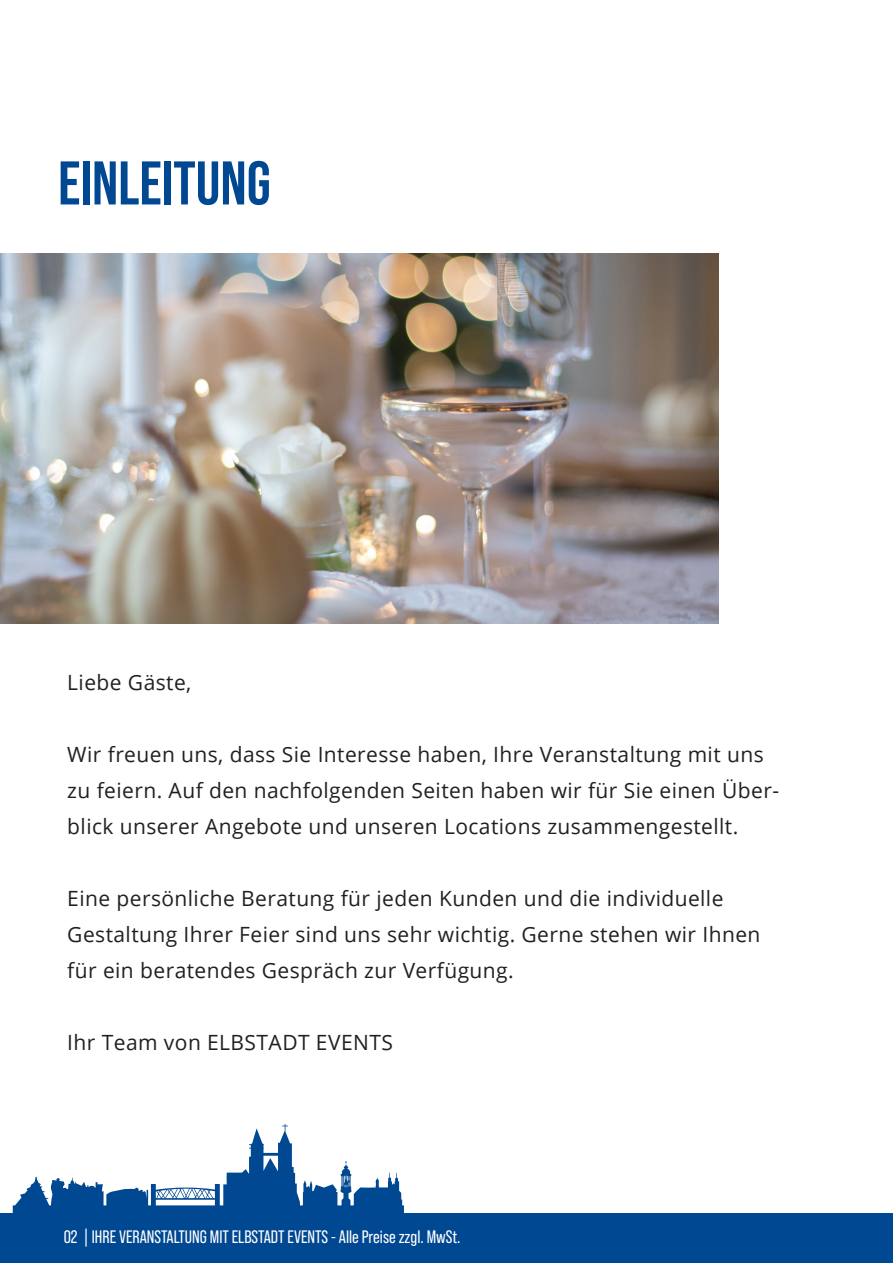
<style>
.page{position:relative;width:893px;height:1263px;background:#fff}
.page>*{position:absolute;margin:0;border:0;box-sizing:border-box;transform-origin:0 0}
.t1{font:700 61.5px "Bebas Neue Pro";color:#014892}
.t2{font:21px/36px "Open Sans";letter-spacing:.02em;color:#231f20}
.t3{font:18px "Bebas Neue Pro";color:#fff}
</style>
<div class="page">
<div style="left:0;top:1213px;width:893px;height:50px;background:#014892"></div>
<svg style="left:13px;top:1124px;width:391px;height:89px"></svg>
<img style="left:0;top:253px;width:719px;height:370px">
<h1 class="t1" style="left:58px;top:148px;width:214px">EINLEITUNG</h1>
<p class="t2" style="left:67px;top:664px;width:126px">Liebe Gäste,</p>
<p class="t2" style="left:67px;top:736px;width:713px">Wir freuen uns, dass Sie Interesse haben, Ihre Veranstaltung mit uns zu feiern. Auf den nachfolgenden Seiten haben wir für Sie einen Über&shy;blick unserer Angebote und unseren Locations zusammengestellt.</p>
<p class="t2" style="left:67px;top:880px;width:695px">Eine persönliche Beratung für jeden Kunden und die individuelle<br>Gestaltung Ihrer Feier sind uns sehr wichtig. Gerne stehen wir Ihnen für ein beratendes Gespräch zur Verfügung.</p>
<p class="t2" style="left:67px;top:1024px;width:327px">Ihr Team von ELBSTADT EVENTS</p>
<p class="t3" style="left:64px;top:1227px;width:398px">02 | IHRE VERANSTALTUNG MIT ELBSTADT EVENTS - Alle Preise zzgl. MwSt.</p>
</div>
